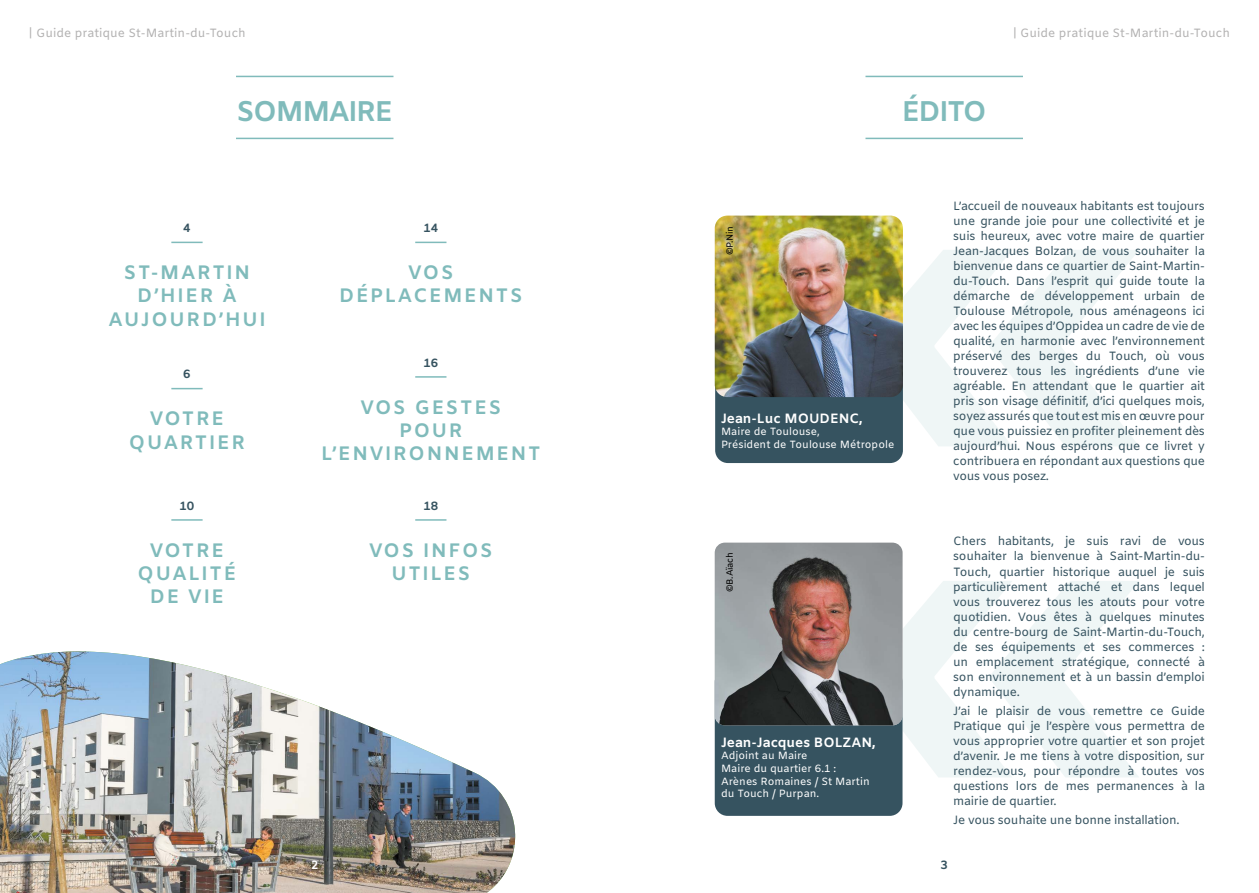
<style>
.page{position:relative;width:1259px;height:893px;background:#fff}
.page>*{position:absolute;margin:0;border:0;box-sizing:border-box;transform-origin:0 0}
.t1{font:700 28.5px "Amiko";letter-spacing:-.05em;color:#80bbbb}
.t2{font:700 19.5px/23.4px "Amiko";letter-spacing:.09em;color:#80bbbb;text-align:center}
.t3{font:700 13.5px "Amiko";color:#fff}
.t4{font:12px/15px "Amiko";letter-spacing:-.025em;color:#365360}
.t5{font:12px "Amiko";color:#b3b2b2}
.t6{font:700 12px "Amiko";color:#365360}
.t7{font:700 12px "Amiko";color:#fff}
.t8{font:10.5px/12.6px "Amiko";color:#fff}
.t9{font:9px "Amiko";letter-spacing:-.025em;color:#000}
</style>
<div class="page">
<img style="left:0;top:651px;width:516px;height:242px">
<svg style="left:903px;top:250px;width:236px;height:196px;fill:#eff6f6"></svg>
<svg style="left:902px;top:581px;width:237px;height:196px;fill:#eff6f6"></svg>
<hr style="left:236px;top:76px;width:157px;height:1px;background:#80bbbb">
<hr style="left:865px;top:76px;width:158px;height:1px;background:#80bbbb">
<hr style="left:236px;top:138px;width:157px;height:1px;background:#80bbbb">
<hr style="left:865px;top:138px;width:158px;height:1px;background:#80bbbb">
<hr style="left:171px;top:242px;width:32px;height:1px;background:#80bbbb">
<hr style="left:171px;top:388px;width:32px;height:1px;background:#80bbbb">
<hr style="left:171px;top:519px;width:32px;height:2px;background:#80bbbb">
<hr style="left:415px;top:242px;width:31px;height:1px;background:#80bbbb">
<hr style="left:415px;top:376px;width:31px;height:2px;background:#80bbbb">
<hr style="left:415px;top:519px;width:31px;height:2px;background:#80bbbb">
<div style="left:715px;top:316px;width:188px;height:147px;background:#365360;border-radius:13px"></div>
<img style="left:715px;top:216px;width:188px;height:181px">
<div style="left:715px;top:669px;width:187px;height:147px;background:#365360;border-radius:13px"></div>
<img style="left:715px;top:543px;width:187px;height:182px">
<p class="t5" style="left:29px;top:26px;width:218px">| Guide pratique St-Martin-du-Touch</p>
<p class="t5" style="left:1013px;top:26px;width:218px">| Guide pratique St-Martin-du-Touch</p>
<h1 class="t1" style="left:236px;top:94px;width:158px">SOMMAIRE</h1>
<h1 class="t1" style="left:901px;top:94px;width:86px">ÉDITO</h1>
<p class="t6" style="left:183px;top:221px;width:9px">4</p>
<h2 class="t2" style="left:108px;top:262px;width:159px">ST-MARTIN<br>D’HIER À<br>AUJOURD’HUI</h2>
<p class="t6" style="left:183px;top:367px;width:9px">6</p>
<h2 class="t2" style="left:129px;top:408px;width:118px">VOTRE<br>QUARTIER</h2>
<p class="t6" style="left:423px;top:221px;width:16px">14</p>
<h2 class="t2" style="left:339px;top:262px;width:185px">VOS<br>DÉPLACEMENTS</h2>
<p class="t6" style="left:423px;top:356px;width:16px">16</p>
<h2 class="t2" style="left:321px;top:397px;width:221px">VOS GESTES<br>POUR<br>L’ENVIRONNEMENT</h2>
<p class="t9" style="left:724px;top:255px;width:31px;rotate:-90deg">©P.Nin</p>
<p class="t3" style="left:721px;top:410px;width:143px">Jean-Luc MOUDENC,</p>
<p class="t8" style="left:721px;top:426px;width:175px">Maire de Toulouse,<br>Président de Toulouse Métropole</p>
<p class="t4" style="left:953px;top:199px;width:253px">L’accueil de nouveaux habitants est toujours une grande joie pour une collectivité et je suis heureux, avec votre maire de quartier Jean‑Jacques Bolzan, de vous souhaiter la bienvenue dans ce quartier de Saint-Martin&shy;du-Touch. Dans l’esprit qui guide toute la démarche de développement urbain de Toulouse Métropole, nous aménageons ici avec les équipes d’Oppidea un cadre de vie de qualité, en harmonie avec l’environnement préservé des berges du Touch, où vous trouverez tous les ingrédients d’une vie agréable. En attendant que le quartier ait pris son visage définitif, d’ici quelques mois, soyez assurés que tout est mis en œuvre pour que vous puissiez en profiter pleinement dès aujourd’hui. Nous espérons que ce livret y contribuera en répondant aux questions que vous vous posez.</p>
<p class="t6" style="left:179px;top:499px;width:16px">10</p>
<p class="t6" style="left:423px;top:499px;width:16px">18</p>
<h2 class="t2" style="left:138px;top:540px;width:100px">VOTRE<br>QUALITÉ<br>DE VIE</h2>
<h2 class="t2" style="left:369px;top:540px;width:125px">VOS INFOS<br>UTILES</h2>
<p class="t9" style="left:724px;top:592px;width:41px;rotate:-90deg">©B.Aïach</p>
<p class="t3" style="left:721px;top:734px;width:156px">Jean-Jacques BOLZAN,</p>
<p class="t8" style="left:721px;top:750px;width:150px">Adjoint au Maire<br>Maire du quartier 6.1 :<br>Arènes Romaines / St Martin du Touch / Purpan.</p>
<p class="t4" style="left:953px;top:535px;width:253px">Chers habitants, je suis ravi de vous souhaiter la bienvenue à Saint-Martin-du-Touch, quartier historique auquel je suis particulièrement attaché et dans lequel vous trouverez tous les atouts pour votre quotidien. Vous êtes à quelques minutes du centre-bourg de Saint-Martin-du-Touch, de ses équipements et ses commerces : un emplacement stratégique, connecté à son environnement et à un bassin d’emploi dynamique.</p>
<p class="t4" style="left:953px;top:704px;width:253px;text-align:justify">J’ai le plaisir de vous remettre ce Guide Pratique qui je l’espère vous permettra de vous approprier votre quartier et son projet d’avenir. Je me tiens à votre disposition, sur rendez-vous, pour répondre à toutes vos questions lors de mes permanences à la mairie de quartier.</p>
<p class="t4" style="left:953px;top:813px;width:228px">Je vous souhaite une bonne installation.</p>
<p class="t7" style="left:311px;top:857px;width:9px">2</p>
<p class="t6" style="left:940px;top:857px;width:9px">3</p>
</div>
